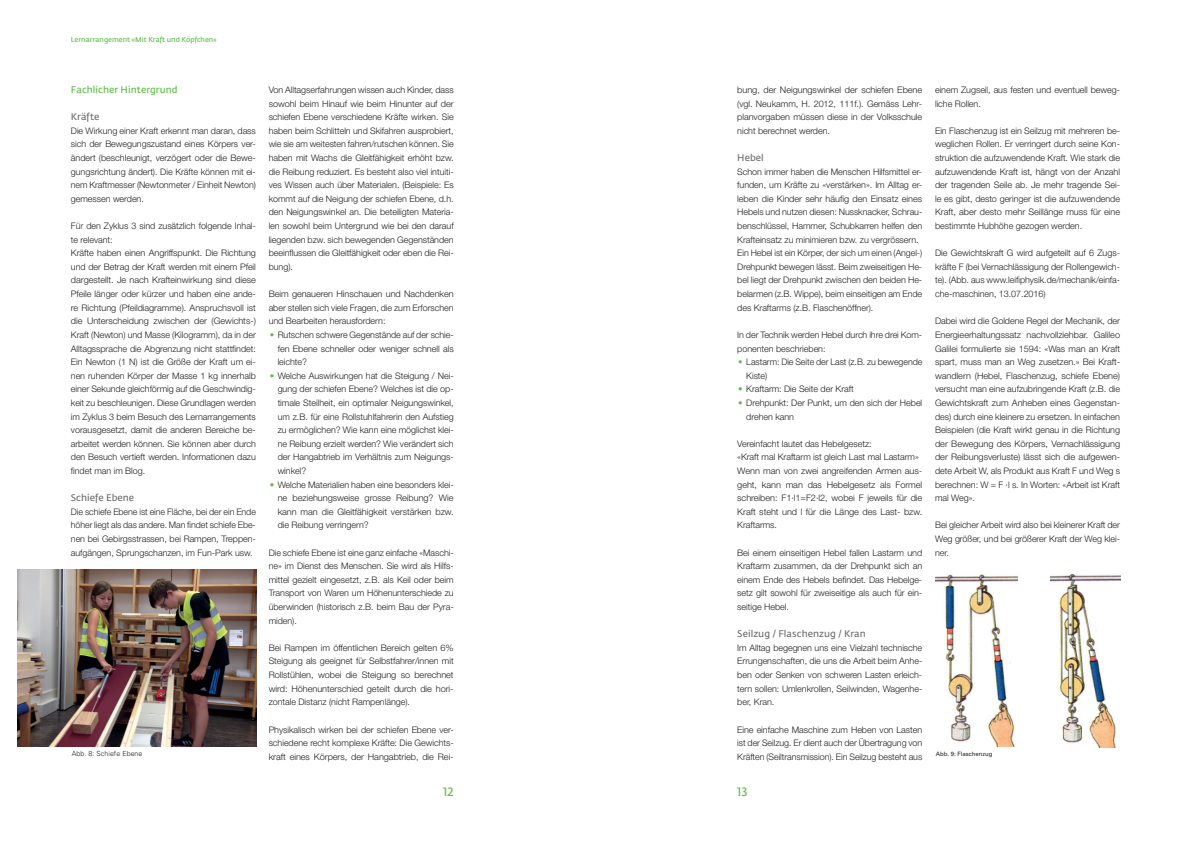
<style>
.page{position:relative;width:1191px;height:842px;background:#fff}
.page>*{position:absolute;margin:0;border:0;box-sizing:border-box;transform-origin:0 0}
.t1{font:600 12px "Fedra Sans Std";color:#5dbb48}
.t2{font:600 9.5px "Fedra Sans Std";letter-spacing:.005em;color:#6c6d70}
.t3{font:600 9.5px "Fedra Sans Std";letter-spacing:.005em;color:#5dbb48}
.t4{font:300 9px/13.6px "Helvetica Neue LT Std";letter-spacing:-.005em;color:#231f20;text-align:justify}
.t5{font:600 7px "Fedra Sans Std";color:#5dbb48}
.t6{font:300 7px "Univers";letter-spacing:.01em;color:#231f20}
.t7{font:6px "Univers";color:#231f20}
.s1{color:#5dbb48}
</style>
<div class="page">
<img style="left:17px;top:569px;width:239px;height:177px">
<img style="left:935px;top:574px;width:82px;height:172px">
<img style="left:1050px;top:573px;width:70px;height:174px">
<p class="t5" style="left:71px;top:36px;width:147px">Lernarrangement «Mit Kraft und Köpfchen»</p>
<p class="t3" style="left:71px;top:84px;width:108px">Fachlicher Hintergrund</p>
<p class="t2" style="left:71px;top:111px;width:30px">Kräfte</p>
<p class="t4" style="left:71px;top:124px;width:186px">Die Wirkung einer Kraft erkennt man daran, dass sich der Bewegungszustand eines Körpers ver&shy;ändert (beschleunigt, verzögert oder die Bewe&shy;gungsrichtung ändert). Die Kräfte können mit ei&shy;nem Kraftmesser (Newtonmeter / Einheit Newton) gemessen werden.</p>
<p class="t4" style="left:71px;top:219px;width:186px;text-align:left">Für den Zyklus 3 sind zusätzlich folgende Inhal&shy;te relevant:<br>Kräfte haben einen Angriffspunkt. Die Richtung und der Betrag der Kraft werden mit einem Pfeil dargestellt. Je nach Krafteinwirkung sind diese Pfeile länger oder kürzer und haben eine ande&shy;re Richtung (Pfeildiagramme). Anspruchsvoll ist die Unterscheidung zwischen der (Gewichts-)<br>Kraft (Newton) und Masse (Kilogramm), da in der Alltagssprache die Abgrenzung nicht stattfindet:<br>Ein Newton (1 N) ist die Größe der Kraft um ei&shy;nen ruhenden Körper der Masse 1 kg innerhalb einer Sekunde gleichförmig auf die Geschwindig&shy;keit zu beschleunigen. Diese Grundlagen werden im Zyklus 3 beim Besuch des Lernarrangements vorausgesetzt, damit die anderen Bereiche be&shy;arbeitet werden können. Sie können aber durch den Besuch vertieft werden. Informationen dazu findet man im Blog.</p>
<p class="t2" style="left:71px;top:492px;width:65px">Schiefe Ebene</p>
<p class="t4" style="left:71px;top:505px;width:186px">Die schiefe Ebene ist eine Fläche, bei der ein Ende höher liegt als das andere. Man findet schiefe Ebe&shy;nen bei Gebirgsstrassen, bei Rampen, Treppen&shy;aufgängen, Sprungschanzen, im Fun-Park usw.</p>
<p class="t4" style="left:269px;top:83px;width:186px">Von Alltagserfahrungen wissen auch Kinder, dass sowohl beim Hinauf wie beim Hinunter auf der schiefen Ebene verschiedene Kräfte wirken. Sie haben beim Schlitteln und Skifahren ausprobiert, wie sie am weitesten fahren/rutschen können. Sie haben mit Wachs die Gleitfähigkeit erhöht bzw. die Reibung reduziert. Es besteht also viel intuiti&shy;ves Wissen auch über Materialen. (Beispiele: Es kommt auf die Neigung der schiefen Ebene, d.h. den Neigungswinkel an. Die beteiligten Materia&shy;len sowohl beim Untergrund wie bei den darauf liegenden bzw. sich bewegenden Gegenständen beeinflussen die Gleitfähigkeit oder eben die Rei&shy;bung).</p>
<p class="t4" style="left:269px;top:287px;width:186px">Beim genaueren Hinschauen und Nachdenken aber stellen sich viele Fragen, die zum Erforschen und Bearbeiten herausfordern:</p>
<p class="t4" style="left:278px;top:328px;width:177px;text-indent:-8px"><span class="s1">•</span> Rutschen schwere Gegenstände auf der schie&shy;fen Ebene schneller oder weniger schnell als leichte?</p>
<p class="t4" style="left:278px;top:368px;width:177px;text-indent:-8px"><span class="s1">•</span> Welche Auswirkungen hat die Steigung / Nei&shy;gung der schiefen Ebene? Welches ist die op&shy;timale Steilheit, ein optimaler Neigungswinkel, um z.B. für eine Rollstuhlfahrerin den Aufstieg zu ermöglichen? Wie kann eine möglichst klei&shy;ne Reibung erzielt werden? Wie verändert sich der Hangabtrieb im Verhältnis zum Neigungs&shy;winkel?</p>
<p class="t4" style="left:278px;top:477px;width:177px;text-indent:-8px"><span class="s1">•</span> Welche Materialien haben eine besonders klei&shy;ne beziehungsweise grosse Reibung? Wie kann man die Gleitfähigkeit verstärken bzw. die Reibung verringern?</p>
<p class="t4" style="left:269px;top:545px;width:186px">Die schiefe Ebene ist eine ganz einfache «Maschi&shy;ne» im Dienst des Menschen. Sie wird als Hilfs&shy;mittel gezielt eingesetzt, z.B. als Keil oder beim Transport von Waren um Höhenunterschiede zu überwinden (historisch z.B. beim Bau der Pyra&shy;miden).</p>
<p class="t4" style="left:269px;top:641px;width:186px">Bei Rampen im öffentlichen Bereich gelten 6% Steigung als geeignet für Selbstfahrer/innen mit Rollstühlen, wobei die Steigung so berechnet wird: Höhenunterschied geteilt durch die hori&shy;zontale Distanz (nicht Rampenlänge).</p>
<p class="t4" style="left:269px;top:722px;width:186px">Physikalisch wirken bei der schiefen Ebene ver&shy;schiedene recht komplexe Kräfte: Die Gewichts&shy;kraft eines Körpers, der Hangabtrieb, die Rei-</p>
<p class="t4" style="left:737px;top:83px;width:186px">bung, der Neigungswinkel der schiefen Ebene (vgl. Neukamm, H. 2012, 111f.). Gemäss Lehr&shy;planvorgaben müssen diese in der Volksschule nicht berechnet werden.</p>
<p class="t2" style="left:737px;top:152px;width:28px">Hebel</p>
<p class="t4" style="left:737px;top:164px;width:186px;text-align:left">Schon immer haben die Menschen Hilfsmittel er&shy;funden, um Kräfte zu «verstärken». Im Alltag er&shy;leben die Kinder sehr häufig den Einsatz eines Hebels und nutzen diesen: Nussknacker, Schrau&shy;benschlüssel, Hammer, Schubkarren helfen den Krafteinsatz zu minimieren bzw. zu vergrössern.<br>Ein Hebel ist ein Körper, der sich um einen (Angel-)<br>Drehpunkt bewegen lässt. Beim zweiseitigen He&shy;bel liegt der Drehpunkt zwischen den beiden He&shy;belarmen (z.B. Wippe), beim einseitigen am Ende des Kraftarms (z.B. Flaschenöffner).</p>
<p class="t4" style="left:737px;top:328px;width:186px">In der Technik werden Hebel durch ihre drei Kom&shy;ponenten beschrieben:</p>
<p class="t4" style="left:746px;top:355px;width:178px;text-indent:-8px"><span class="s1">•</span> Lastarm: Die Seite der Last (z.B. zu bewegende<br>Kiste)</p>
<p class="t4" style="left:738px;top:382px;width:117px"><span class="s1">•</span> Kraftarm: Die Seite der Kraft</p>
<p class="t4" style="left:746px;top:396px;width:177px;text-indent:-8px"><span class="s1">•</span> Drehpunkt: Der Punkt, um den sich der Hebel drehen kann</p>
<p class="t4" style="left:737px;top:437px;width:186px;text-align:left">Vereinfacht lautet das Hebelgesetz:<br>«Kraft mal Kraftarm ist gleich Last mal Lastarm» Wenn man von zwei angreifenden Armen aus&shy;geht, kann man das Hebelgesetz als Formel schreiben: F1∙l1=F2∙l2, wobei F jeweils für die Kraft steht und l für die Länge des Last- bzw.<br>Kraftarms.</p>
<p class="t4" style="left:737px;top:545px;width:186px">Bei einem einseitigen Hebel fallen Lastarm und Kraftarm zusammen, da der Drehpunkt sich an einem Ende des Hebels befindet. Das Hebelge&shy;setz gilt sowohl für zweiseitige als auch für ein&shy;seitige Hebel.</p>
<p class="t2" style="left:737px;top:628px;width:130px">Seilzug / Flaschenzug / Kran</p>
<p class="t4" style="left:737px;top:641px;width:186px">Im Alltag begegnen uns eine Vielzahl technische Errungenschaften, die uns die Arbeit beim Anhe&shy;ben oder Senken von schweren Lasten erleich&shy;tern sollen: Umlenkrollen, Seilwinden, Wagenhe&shy;ber, Kran.</p>
<p class="t4" style="left:737px;top:722px;width:186px">Eine einfache Maschine zum Heben von Lasten ist der Seilzug. Er dient auch der Übertragung von Kräften (Seiltransmission). Ein Seilzug besteht aus</p>
<p class="t4" style="left:935px;top:83px;width:186px">einem Zugseil, aus festen und eventuell beweg&shy;liche Rollen.</p>
<p class="t4" style="left:935px;top:124px;width:186px">Ein Flaschenzug ist ein Seilzug mit mehreren be&shy;weglichen Rollen. Er verringert durch seine Kon&shy;struktion die aufzuwendende Kraft. Wie stark die aufzuwendende Kraft ist, hängt von der Anzahl der tragenden Seile ab. Je mehr tragende Sei&shy;le es gibt, desto geringer ist die aufzuwendende Kraft, aber desto mehr Seillänge muss für eine bestimmte Hubhöhe gezogen werden.</p>
<p class="t4" style="left:935px;top:246px;width:186px">Die Gewichtskraft G wird aufgeteilt auf 6 Zugs&shy;kräfte F (bei Vernachlässigung der Rollengewich&shy;te). (Abb. aus www.leifiphysik.de/mechanik/einfa&shy;che-maschinen, 13.07.2016)</p>
<p class="t4" style="left:935px;top:314px;width:186px">Dabei wird die Goldene Regel der Mechanik, der Energieerhaltungssatz nachvollziehbar. Galileo Galilei formulierte sie 1594: «Was man an Kraft spart, muss man an Weg zusetzen.» Bei Kraft&shy;wandlern (Hebel, Flaschenzug, schiefe Ebene) versucht man eine aufzubringende Kraft (z.B. die Gewichtskraft zum Anheben eines Gegenstan&shy;des) durch eine kleinere zu ersetzen. In einfachen Beispielen (die Kraft wirkt genau in die Richtung der Bewegung des Körpers, Vernachlässigung der Reibungsverluste) lässt sich die aufgewen&shy;dete Arbeit W, als Produkt aus Kraft F und Weg s berechnen: W = F ∙l s. In Worten: «Arbeit ist Kraft mal Weg».</p>
<p class="t4" style="left:935px;top:518px;width:186px">Bei gleicher Arbeit wird also bei kleinerer Kraft der Weg größer, und bei größerer Kraft der Weg klei&shy;ner.</p>
<p class="t6" style="left:72px;top:749px;width:72px">Abb. 8: Schiefe Ebene</p>
<p class="t7" style="left:935px;top:750px;width:58px">Abb. 9: Flaschenzug</p>
<h1 class="t1" style="left:443px;top:784px;width:12px">12</h1>
<h1 class="t1" style="left:737px;top:784px;width:12px">13</h1>
</div>
